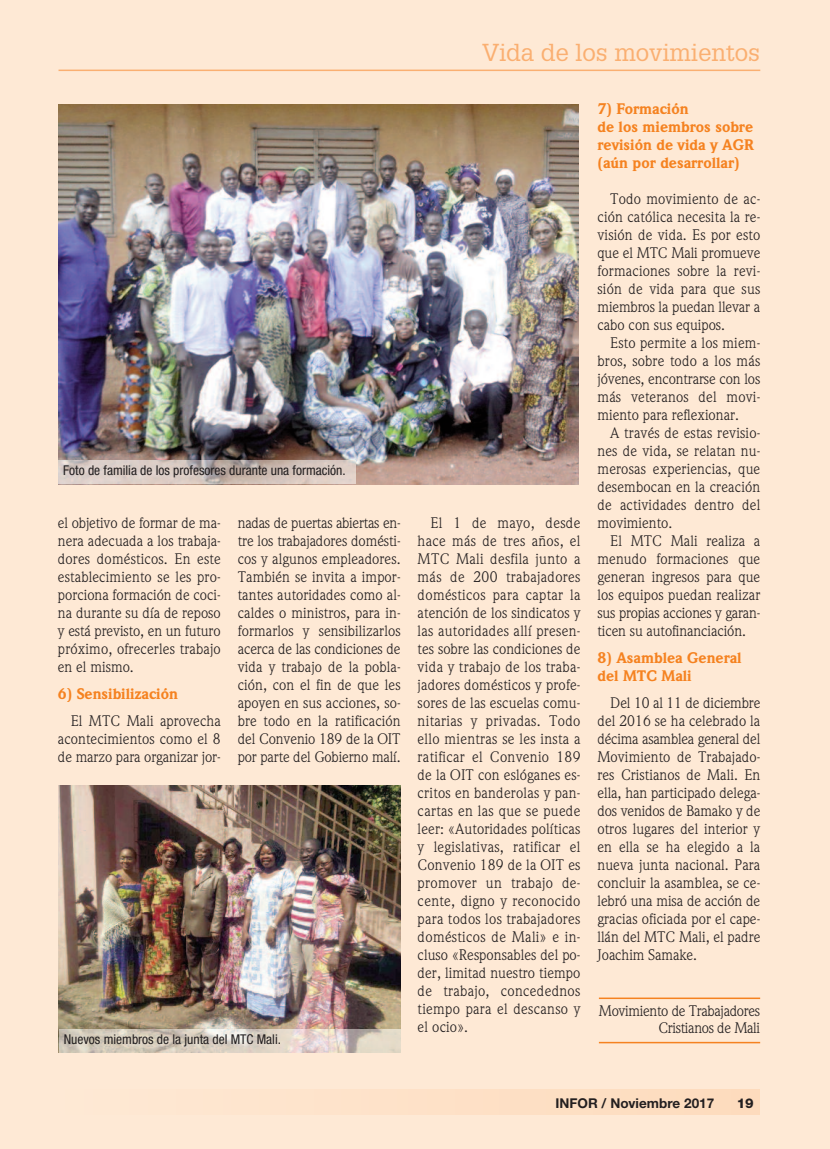
<style>
.page{position:relative;width:830px;height:1149px;background:#fff}
.page>*{position:absolute;margin:0;border:0;box-sizing:border-box;transform-origin:0 0}
.t1{font:24px "Glypha LT Std";color:#faaf71}
.t2{font:15px/18px "Weidemann Std";color:#231f20;text-align:justify}
.t3{font:900 15px/18px "Weidemann Std";color:#f58220}
.t4{font:15px/17.2px "Weidemann Std";letter-spacing:-.02em;color:#231f20;text-align:right}
.t5{font:condensed 13.5px "Helvetica Neue";color:#231f20}
.t6{font:700 13.5px "Helvetica Neue";color:#231f20}
.t7{font:800 13.5px "Helvetica Neue";color:#231f20}
</style>
<div class="page">
<div style="left:0;top:0;width:829px;height:1148px;background:#fee9d5"></div>
<hr style="left:58px;top:70px;width:702px;height:1px;background:#faaf71">
<div style="left:58px;top:1089px;width:701px;height:25px;background:#fee1c8"></div>
<img style="left:59px;top:105px;width:519px;height:379px">
<hr style="left:598px;top:997px;width:161px;height:1px;background:#f58220">
<hr style="left:598px;top:1041px;width:161px;height:1px;background:#f58220">
<img style="left:58px;top:785px;width:342px;height:267px">
<hr style="left:59px;top:1052px;width:341px;height:1px;background:#fef6ee">
<img style="left:59px;top:1029px;width:341px;height:23px">
<img style="left:59px;top:460px;width:296px;height:24px">
<h1 class="t1" style="left:482px;top:39px;width:279px">Vida de los movimientos</h1>
<p class="t5" style="left:63px;top:465px;width:284px">Foto de familia de los profesores durante una formación.</p>
<p class="t2" style="left:238px;top:515px;width:164px">nadas de puertas abiertas en&shy;tre los trabajadores domésti&shy;cos y algunos empleadores.<br>También se invita a impor&shy;tantes autoridades como al&shy;caldes o ministros, para in&shy;formarlos y sensibilizarlos acerca de las condiciones de vida y trabajo de la pobla&shy;ción, con el fin de que les apoyen en sus acciones, so&shy;bre todo en la ratificación del Convenio 189 de la OIT por parte del Gobierno malí.</p>
<p class="t2" style="left:417px;top:515px;width:164px;text-indent:13px">El 1 de mayo, desde hace más de tres años, el MTC Mali desfila junto a más de 200 trabajadores domésticos para captar la atención de los sindicatos y las autoridades allí presen&shy;tes sobre las condiciones de vida y trabajo de los traba&shy;jadores domésticos y profe&shy;sores de las escuelas comu&shy;nitarias y privadas. Todo ello mientras se les insta a ratificar el Convenio 189 de la OIT con eslóganes es&shy;critos en banderolas y pan&shy;cartas en las que se puede leer: «Autoridades políticas y legislativas, ratificar el Convenio 189 de la OIT es promover un trabajo de&shy;cente, digno y reconocido para todos los trabajadores domésticos de Mali» e in&shy;cluso «Responsables del po&shy;der, limitad nuestro tiempo de trabajo, concedednos tiempo para el descanso y el ocio».</p>
<p class="t2" style="left:58px;top:515px;width:164px">el objetivo de formar de ma&shy;nera adecuada a los trabaja&shy;dores domésticos. En este establecimiento se les pro&shy;porciona formación de coci&shy;na durante su día de reposo y está previsto, en un futuro próximo, ofrecerles trabajo en el mismo.</p>
<p class="t3" style="left:58px;top:685px;width:121px">6) Sensibilización</p>
<p class="t2" style="left:58px;top:713px;width:164px;text-indent:13px">El MTC Mali aprovecha acontecimientos como el 8 de marzo para organizar jor-</p>
<p class="t5" style="left:64px;top:1033px;width:219px">Nuevos miembros de la junta del MTC Mali.</p>
<p class="t3" style="left:597px;top:101px;width:158px">7) Formación<br>de los miembros sobre revisión de vida y AGR (aún por desarrollar)</p>
<p class="t2" style="left:597px;top:191px;width:164px;text-indent:13px">Todo movimiento de ac&shy;ción católica necesita la re&shy;visión de vida. Es por esto que el MTC Mali promueve formaciones sobre la revi&shy;sión de vida para que sus miembros la puedan llevar a cabo con sus equipos.</p>
<p class="t2" style="left:597px;top:335px;width:164px;text-indent:13px">Esto permite a los miem&shy;bros, sobre todo a los más jóvenes, encontrarse con los más veteranos del movi&shy;miento para reflexionar.</p>
<p class="t2" style="left:597px;top:425px;width:164px;text-indent:13px">A través de estas revisio&shy;nes de vida, se relatan nu&shy;merosas experiencias, que desembocan en la creación de actividades dentro del movimiento.</p>
<p class="t2" style="left:597px;top:533px;width:164px;text-indent:13px">El MTC Mali realiza a menudo formaciones que generan ingresos para que los equipos puedan realizar sus propias acciones y garan&shy;ticen su autofinanciación.</p>
<p class="t3" style="left:597px;top:649px;width:146px">8) Asamblea General del MTC Mali</p>
<p class="t2" style="left:597px;top:695px;width:164px;text-indent:13px">Del 10 al 11 de diciembre del 2016 se ha celebrado la décima asamblea general del Movimiento de Trabajado&shy;res Cristianos de Mali. En ella, han participado delega&shy;dos venidos de Bamako y de otros lugares del interior y en ella se ha elegido a la nueva junta nacional. Para concluir la asamblea, se ce&shy;lebró una misa de acción de gracias oficiada por el cape&shy;llán del MTC Mali, el padre Joachim Samake.</p>
<p class="t4" style="left:598px;top:1003px;width:163px">Movimiento de Trabajadores<br>Cristianos de Mali</p>
<p class="t6" style="left:555px;top:1097px;width:160px">INFOR / Noviembre 2017</p>
<p class="t7" style="left:736px;top:1097px;width:19px">19</p>
</div>
